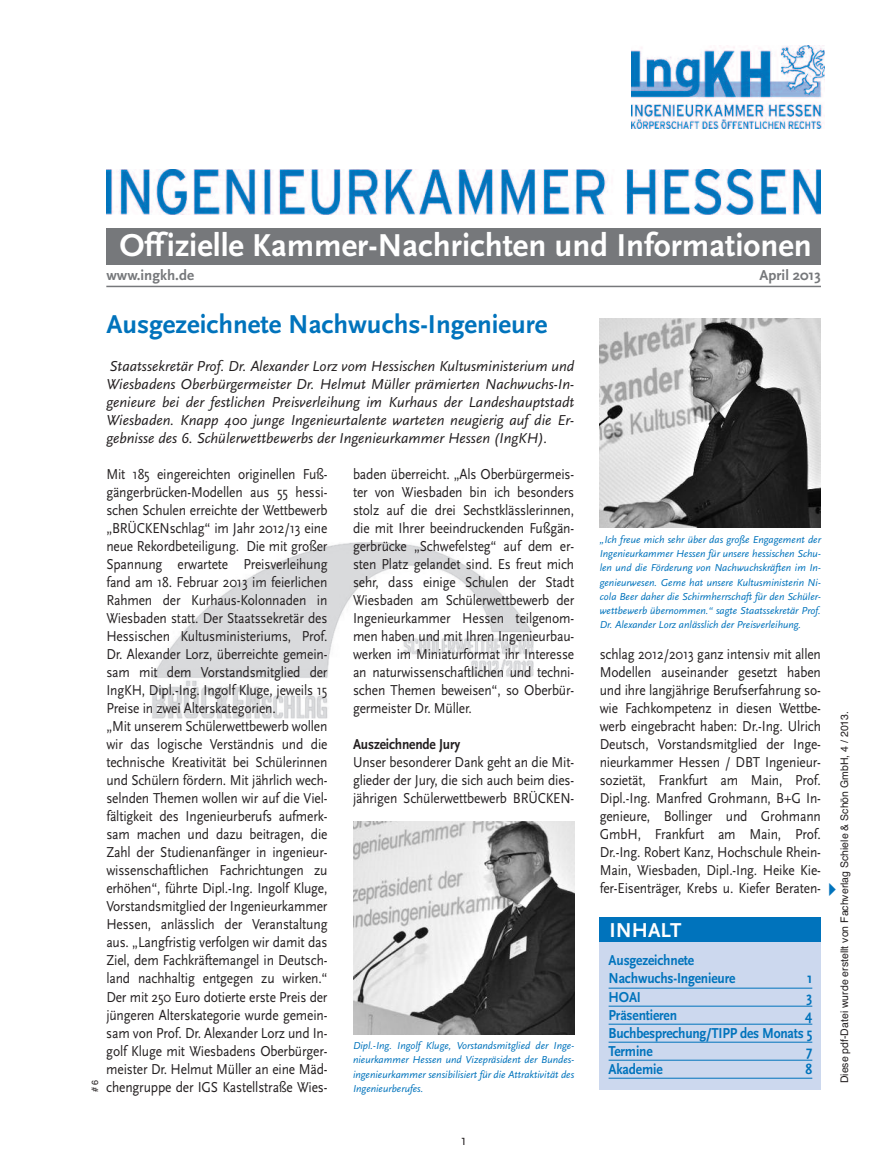
<style>
.page{position:relative;width:872px;height:1170px;background:#fff}
.page>*{position:absolute;margin:0;border:0;box-sizing:border-box;transform-origin:0 0}
.t1{font:700 33px "Scala Sans OT";color:#fff}
.t2{font:700 27px "Scala Sans OT";color:#0073bc}
.t3{font:700 21px "Scala Sans OT";color:#fff}
.t4{font:15px/18px "Scala Sans";letter-spacing:-.01em;color:#231f20;text-align:justify;scale:.9 1}
.t5{font:italic 15px/18px "Scala Sans";color:#231f20;text-align:justify}
.t6{font:700 15px/18px "Scala Sans";letter-spacing:-.01em;color:#0073bc;scale:.9 1}
.t7{font:700 15px "Scala Sans OT";color:#76787b}
.t8{font:700 15px "Scala Sans";letter-spacing:-.01em;color:#231f20;scale:.9 1}
.t9{font:italic 10.5px/14.2px "Scala Sans";color:#0073bc;text-align:justify}
.t10{font:10.5px "Helvetica";color:#231f20}
.t11{font:9px "Helvetica";color:#231f20}
</style>
<div class="page">
<img style="left:152px;top:542px;width:382px;height:177px">
<div style="left:106px;top:228px;width:715px;height:36px;background:#76787b"></div>
<div style="left:599px;top:919px;width:222px;height:171px;background:#ccd8ee"></div>
<div style="left:599px;top:917px;width:222px;height:24px;background:#0073bc"></div>
<hr style="left:608px;top:987px;width:204px;height:1px;background:#0073bc">
<hr style="left:608px;top:1005px;width:204px;height:1px;background:#0073bc">
<hr style="left:608px;top:1023px;width:204px;height:1px;background:#0073bc">
<hr style="left:608px;top:1041px;width:204px;height:1px;background:#0073bc">
<hr style="left:608px;top:1059px;width:204px;height:1px;background:#0073bc">
<hr style="left:608px;top:1077px;width:204px;height:1px;background:#0073bc">
<img style="left:631px;top:45px;width:193px;height:83px">
<img style="left:106px;top:170px;width:714px;height:44px">
<hr style="left:106px;top:286px;width:715px;height:1px;background:#76787b">
<img style="left:600px;top:318px;width:221px;height:209px">
<img style="left:353px;top:821px;width:221px;height:213px">
<h1 class="t1" style="left:119px;top:232px;width:694px">Offizielle Kammer-Nachrichten und Informationen</h1>
<p class="t7" style="left:106px;top:269px;width:89px">www.ingkh.de</p>
<p class="t7" style="left:759px;top:269px;width:63px">April 2013</p>
<h2 class="t2" style="left:106px;top:313px;width:443px">Ausgezeichnete Nachwuchs-Ingenieure</h2>
<p class="t5" style="left:106px;top:357px;width:469px">Staatssekretär Prof. Dr. Alexander Lorz vom Hessischen Kultusministerium und Wiesbadens Oberbürgermeister Dr. Helmut Müller prämierten Nachwuchs-In&shy;genieure bei der festlichen Preisverleihung im Kurhaus der Landeshauptstadt Wiesbaden. Knapp 400 junge Ingenieurtalente warteten neugierig auf die Er&shy;gebnisse des 6. Schülerwettbewerbs der Ingenieurkammer Hessen (IngKH).</p>
<p class="t4" style="left:106px;top:465px;width:247px;text-align:left">Mit 185 eingereichten originellen Fuß&shy;gängerbrücken-Modellen aus 55 hessi&shy;schen Schulen erreichte der Wettbewerb „BRÜCKENschlag“ im Jahr 2012/13 eine neue Rekordbeteiligung. Die mit großer Spannung erwartete Preisverleihung fand am 18. Februar 2013 im feierlichen Rahmen der Kurhaus-Kolonnaden in Wiesbaden statt. Der Staatssekretär des Hessischen Kultusministeriums, Prof.<br>Dr. Alexander Lorz, überreichte gemein&shy;sam mit dem Vorstandsmitglied der IngKH, Dipl.-Ing. Ingolf Kluge, jeweils 15<br>Preise in zwei Alterskategorien.<br>„Mit unserem Schülerwettbewerb wollen wir das logische Verständnis und die technische Kreativität bei Schülerinnen und Schülern fördern. Mit jährlich wech&shy;selnden Themen wollen wir auf die Viel&shy;fältigkeit des Ingenieurberufs aufmerk&shy;sam machen und dazu beitragen, die Zahl der Studienanfänger in ingenieur&shy;wissenschaftlichen Fachrichtungen zu erhöhen“, führte Dipl.-Ing. Ingolf Kluge, Vorstandsmitglied der Ingenieurkammer Hessen, anlässlich der Veranstaltung aus. „Langfristig verfolgen wir damit das Ziel, dem Fachkräftemangel in Deutsch&shy;land nachhaltig entgegen zu wirken.“ Der mit 250 Euro dotierte erste Preis der jüngeren Alterskategorie wurde gemein&shy;sam von Prof. Dr. Alexander Lorz und In&shy;golf Kluge mit Wiesbadens Oberbürger&shy;meister Dr. Helmut Müller an eine Mäd&shy;chengruppe der IGS Kastellstraße Wies-</p>
<p class="t4" style="left:353px;top:465px;width:247px">baden überreicht. „Als Oberbürgermeis&shy;ter von Wiesbaden bin ich besonders stolz auf die drei Sechstklässlerinnen, die mit Ihrer beeindruckenden Fußgän&shy;gerbrücke „Schwefelsteg“ auf dem er&shy;sten Platz gelandet sind. Es freut mich sehr, dass einige Schulen der Stadt Wiesbaden am Schülerwettbewerb der Ingenieurkammer Hessen teilgenom&shy;men haben und mit Ihren Ingenieurbau&shy;werken im Miniaturformat ihr Interesse an naturwissenschaftlichen und techni&shy;schen Themen beweisen“, so Oberbür&shy;germeister Dr. Müller.</p>
<p class="t8" style="left:353px;top:735px;width:121px">Auszeichnende Jury</p>
<p class="t4" style="left:353px;top:753px;width:247px">Unser besonderer Dank geht an die Mit&shy;glieder der Jury, die sich auch beim dies&shy;jährigen Schülerwettbewerb BRÜCKEN-</p>
<p class="t9" style="left:353px;top:1038px;width:223px">Dipl.-Ing. Ingolf Kluge, Vorstandsmitglied der Inge&shy;nieurkammer Hessen und Vizepräsident der Bundes&shy;ingenieurkammer sensibilisiert für die Attraktivität des Ingenieurberufes.</p>
<p class="t11" style="left:90px;top:1092px;width:14px;rotate:-90deg"># 6</p>
<p class="t4" style="left:461px;top:1131px;width:7px">1</p>
<p class="t9" style="left:600px;top:532px;width:223px">„Ich freue mich sehr über das große Engagement der Ingenieurkammer Hessen für unsere hessischen Schu&shy;len und die Förderung von Nachwuchskräften im In&shy;genieurwesen. Gerne hat unsere Kultusministerin Ni&shy;cola Beer daher die Schirmherrschaft für den Schüler&shy;wettbewerb übernommen.“ sagte Staatssekretär Prof.<br>Dr. Alexander Lorz anlässlich der Preisverleihung.</p>
<p class="t4" style="left:600px;top:645px;width:247px">schlag 2012/2013 ganz intensiv mit allen Modellen auseinander gesetzt haben und ihre langjährige Berufserfahrung so&shy;wie Fachkompetenz in diesen Wettbe&shy;werb eingebracht haben: Dr.-Ing. Ulrich Deutsch, Vorstandsmitglied der Inge&shy;nieurkammer Hessen / DBT Ingenieur&shy;sozietät, Frankfurt am Main, Prof.<br>Dipl.-Ing. Manfred Grohmann, B+G In&shy;genieure, Bollinger und Grohmann GmbH, Frankfurt am Main, Prof.<br>Dr.-Ing. Robert Kanz, Hochschule Rhein-Main, Wiesbaden, Dipl.-Ing. Heike Kie&shy;fer-Eisenträger, Krebs u. Kiefer Beraten-</p>
<h3 class="t3" style="left:609px;top:921px;width:73px">INHALT</h3>
<p class="t6" style="left:608px;top:951px;width:142px">Ausgezeichnete<br>Nachwuchs-Ingenieure</p>
<p class="t6" style="left:807px;top:969px;width:7px">1</p>
<p class="t6" style="left:608px;top:987px;width:37px">HOAI</p>
<p class="t6" style="left:806px;top:987px;width:8px">3</p>
<p class="t6" style="left:608px;top:1005px;width:78px">Präsentieren</p>
<p class="t6" style="left:608px;top:1005px;width:228px;text-align:justify;text-indent:197px">4<br>Buchbesprechung/TIPP des Monats 5<br>Termine</p>
<p class="t6" style="left:806px;top:1041px;width:8px">7</p>
<p class="t6" style="left:608px;top:1059px;width:62px">Akademie</p>
<p class="t6" style="left:805px;top:1059px;width:9px">8</p>
<p class="t10" style="left:838px;top:1083px;width:374px;rotate:-90deg">Diese pdf-Datei wurde erstellt von Fachverlag Schiele &amp; Schön GmbH, 4 / 2013.</p>
</div>
